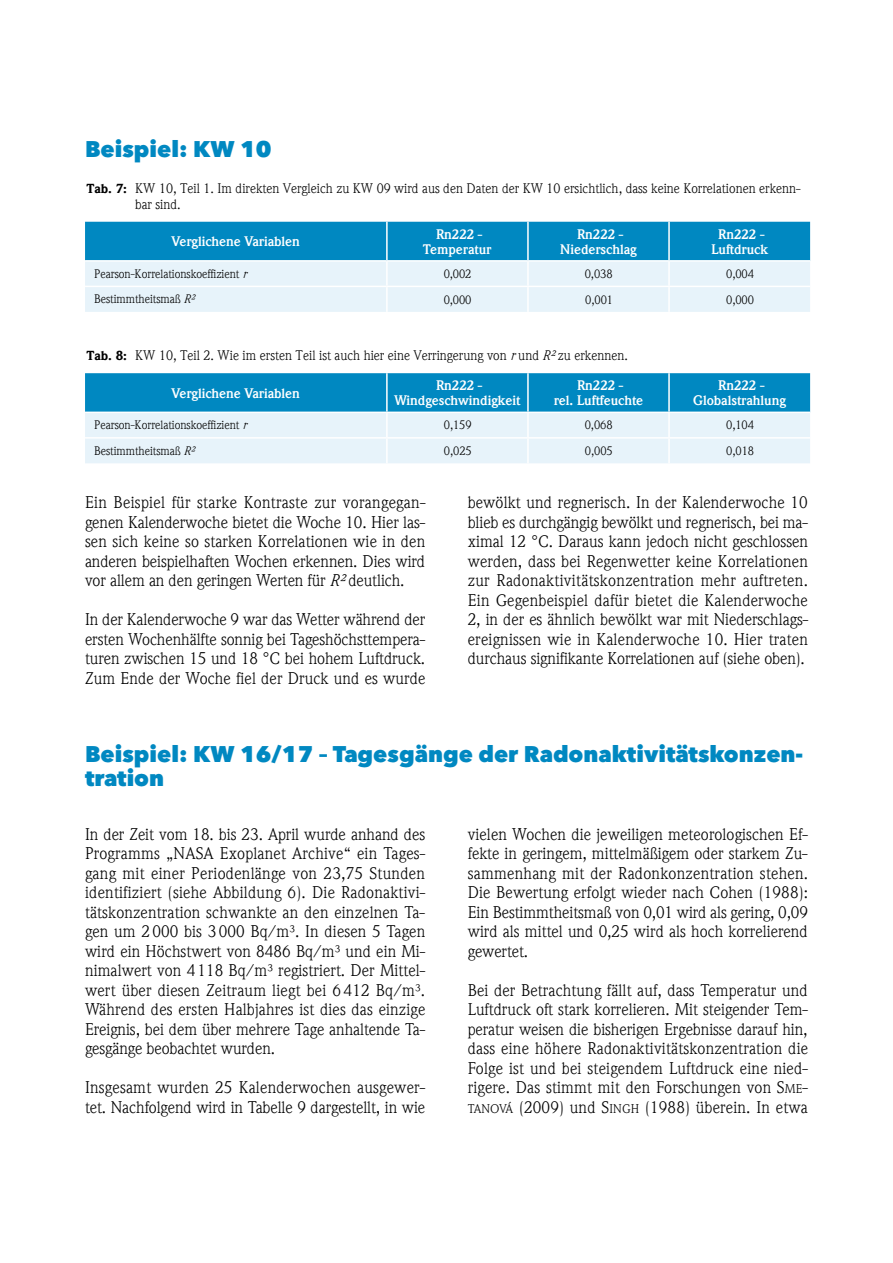
<style>
.page{position:relative;width:893px;height:1263px;background:#fff}
.page>*{position:absolute;margin:0;border:0;box-sizing:border-box;transform-origin:0 0}
.t1{font:800 22.5px/24px "Avenir Next LT Pro";color:#0088c1}
.t2{font:16.5px/19.5px "ITC Weidemann Com";letter-spacing:-.005em;color:#000;text-align:justify}
.t3{font:13.5px/16.2px "ITC Weidemann Com";color:#000}
.t4{font:700 13.5px/15px "ITC Weidemann Com";letter-spacing:-.005em;color:#fff;text-align:center}
.t5{font:12px "ITC Weidemann Com";letter-spacing:-.005em;color:#000}
.s1{font-weight:900;font-size:12.75px}
.s2{font-style:italic}
.s3{font-style:inherit}
.s4{font-size:12.3px}
</style>
<div class="page">
<svg style="left:85px;top:222px;width:725px;height:90px;background:#82c4e1"></svg>
<hr style="left:386px;top:222px;width:2px;height:38px;background:#fff">
<hr style="left:527px;top:222px;width:2px;height:38px;background:#fff">
<hr style="left:668px;top:222px;width:2px;height:38px;background:#fff">
<hr style="left:85px;top:260px;width:302px;height:2px;background:#fff">
<hr style="left:387px;top:260px;width:141px;height:2px;background:#fff">
<hr style="left:386px;top:262px;width:2px;height:24px;background:#fff">
<hr style="left:528px;top:260px;width:141px;height:2px;background:#fff">
<hr style="left:527px;top:262px;width:2px;height:24px;background:#fff">
<hr style="left:669px;top:260px;width:141px;height:2px;background:#fff">
<hr style="left:668px;top:262px;width:2px;height:24px;background:#fff">
<hr style="left:85px;top:286px;width:302px;height:1px;background:#fff">
<hr style="left:387px;top:286px;width:141px;height:1px;background:#fff">
<hr style="left:386px;top:287px;width:2px;height:25px;background:#fff">
<hr style="left:528px;top:286px;width:141px;height:1px;background:#fff">
<hr style="left:527px;top:287px;width:2px;height:25px;background:#fff">
<hr style="left:669px;top:286px;width:141px;height:1px;background:#fff">
<hr style="left:668px;top:287px;width:2px;height:25px;background:#fff">
<svg style="left:85px;top:373px;width:725px;height:90px;background:#81c3e0"></svg>
<hr style="left:386px;top:373px;width:2px;height:39px;background:#fff">
<hr style="left:527px;top:373px;width:2px;height:39px;background:#fff">
<hr style="left:668px;top:373px;width:2px;height:39px;background:#fff">
<hr style="left:85px;top:412px;width:302px;height:1px;background:#fff">
<hr style="left:387px;top:412px;width:141px;height:1px;background:#fff">
<hr style="left:386px;top:413px;width:2px;height:24px;background:#fff">
<hr style="left:528px;top:412px;width:141px;height:1px;background:#fff">
<hr style="left:527px;top:413px;width:2px;height:24px;background:#fff">
<hr style="left:669px;top:412px;width:141px;height:1px;background:#fff">
<hr style="left:668px;top:413px;width:2px;height:24px;background:#fff">
<hr style="left:85px;top:437px;width:302px;height:2px;background:#fff">
<hr style="left:387px;top:437px;width:141px;height:2px;background:#fff">
<hr style="left:386px;top:439px;width:2px;height:24px;background:#fff">
<hr style="left:528px;top:437px;width:141px;height:2px;background:#fff">
<hr style="left:527px;top:439px;width:2px;height:24px;background:#fff">
<hr style="left:669px;top:437px;width:141px;height:2px;background:#fff">
<hr style="left:668px;top:439px;width:2px;height:24px;background:#fff">
<h1 class="t1" style="left:85px;top:137px;width:188px">Beispiel: KW 10</h1>
<p class="t3" style="left:135px;top:180px;width:667px;text-indent:-49px"><span class="s1">Tab. 7:</span> KW 10, Teil 1. Im direkten Vergleich zu KW 09 wird aus den Daten der KW 10 ersichtlich, dass keine Korrelationen erkenn&shy;bar sind.</p>
<p class="t4" style="left:172px;top:234px;width:130px">Verglichene Variablen</p>
<p class="t4" style="left:423px;top:227px;width:70px">Rn222 -<br>Temperatur</p>
<p class="t4" style="left:560px;top:227px;width:78px">Rn222 -<br>Niederschlag</p>
<p class="t4" style="left:711px;top:227px;width:58px">Rn222 -<br>Luftdruck</p>
<p class="t5" style="left:94px;top:267px;width:154px">Pearson-Korrelationskoeffizient <span class="s2">r</span></p>
<p class="t5" style="left:444px;top:267px;width:29px">0,002</p>
<p class="t5" style="left:585px;top:267px;width:29px">0,038</p>
<p class="t5" style="left:726px;top:267px;width:29px">0,004</p>
<p class="t5" style="left:94px;top:292px;width:102px">Bestimmtheitsmaß <span class="s2">R²</span></p>
<p class="t5" style="left:444px;top:293px;width:29px">0,000</p>
<p class="t5" style="left:585px;top:293px;width:29px">0,001</p>
<p class="t5" style="left:726px;top:293px;width:29px">0,000</p>
<p class="t3" style="left:86px;top:348px;width:543px"><span class="s1">Tab. 8:</span> KW 10, Teil 2. Wie im ersten Teil ist auch hier eine Verringerung von <span class="s2">r</span> und <span class="s2">R²</span> zu erkennen.</p>
<p class="t4" style="left:172px;top:386px;width:130px">Verglichene Variablen</p>
<p class="t4" style="left:394px;top:378px;width:128px">Rn222 -<br>Windgeschwindigkeit</p>
<p class="t4" style="left:554px;top:378px;width:91px">Rn222 -<br>rel. Luftfeuchte</p>
<p class="t4" style="left:693px;top:378px;width:94px">Rn222 -<br>Globalstrahlung</p>
<p class="t5" style="left:94px;top:418px;width:154px">Pearson-Korrelationskoeffizient <span class="s2">r</span></p>
<p class="t5" style="left:444px;top:418px;width:29px">0,159</p>
<p class="t5" style="left:585px;top:418px;width:29px">0,068</p>
<p class="t5" style="left:726px;top:418px;width:29px">0,104</p>
<p class="t5" style="left:94px;top:444px;width:102px">Bestimmtheitsmaß <span class="s2">R²</span></p>
<p class="t5" style="left:444px;top:444px;width:29px">0,025</p>
<p class="t5" style="left:585px;top:444px;width:29px">0,005</p>
<p class="t5" style="left:726px;top:444px;width:29px">0,018</p>
<p class="t2" style="left:85px;top:493px;width:342px">Ein Beispiel für starke Kontraste zur vorangegan&shy;genen Kalenderwoche bietet die Woche 10. Hier las&shy;sen sich keine so starken Korrelationen wie in den anderen beispielhaften Wochen erkennen. Dies wird vor allem an den geringen Werten für <span class="s2">R²</span> deutlich.</p>
<p class="t2" style="left:85px;top:610px;width:342px">In der Kalenderwoche 9 war das Wetter während der ersten Wochenhälfte sonnig bei Tageshöchsttempera&shy;turen zwischen 15 und 18 °C bei hohem Luftdruck.<br>Zum Ende der Woche fiel der Druck und es wurde</p>
<p class="t2" style="left:468px;top:493px;width:342px">bewölkt und regnerisch. In der Kalenderwoche 10 blieb es durchgängig bewölkt und regnerisch, bei ma&shy;ximal 12 °C. Daraus kann jedoch nicht geschlossen werden, dass bei Regenwetter keine Korrelationen zur Radonaktivitätskonzentration mehr auftreten.<br>Ein Gegenbeispiel dafür bietet die Kalenderwoche 2, in der es ähnlich bewölkt war mit Niederschlags&shy;ereignissen wie in Kalenderwoche 10. Hier traten durchaus signifikante Korrelationen auf (siehe oben).</p>
<h1 class="t1" style="left:85px;top:741px;width:720px">Beispiel: KW 16/17 – Tagesgänge der Radonaktivitätskonzen&shy;tration</h1>
<p class="t2" style="left:85px;top:824px;width:342px">In der Zeit vom 18. bis 23. April wurde anhand des Programms „NASA Exoplanet Archive“ ein Tages&shy;gang mit einer Periodenlänge von 23,75 Stunden identifiziert (siehe Abbildung 6). Die Radonaktivi&shy;tätskonzentration schwankte an den einzelnen Ta&shy;gen um 2 000 bis 3 000 Bq/m³. In diesen 5 Tagen wird ein Höchstwert von 8486 Bq/m³ und ein Mi&shy;nimalwert von 4 118 Bq/m³ registriert. Der Mittel&shy;wert über diesen Zeitraum liegt bei 6 412 Bq/m³.<br>Während des ersten Halbjahres ist dies das einzige Ereignis, bei dem über mehrere Tage anhaltende Ta&shy;gesgänge beobachtet wurden.</p>
<p class="t2" style="left:85px;top:1078px;width:342px">Insgesamt wurden 25 Kalenderwochen ausgewer&shy;tet. Nachfolgend wird in Tabelle 9 dargestellt, in wie</p>
<p class="t2" style="left:468px;top:824px;width:342px">vielen Wochen die jeweiligen meteorologischen Ef&shy;fekte in geringem, mittelmäßigem oder starkem Zu&shy;sammenhang mit der Radonkonzentration stehen.<br>Die Bewertung erfolgt wieder nach Cohen (1988):<br>Ein Bestimmtheitsmaß von 0,01 wird als gering, 0,09 wird als mittel und 0,25 wird als hoch korrelierend gewertet.</p>
<p class="t2" style="left:468px;top:980px;width:342px">Bei der Betrachtung fällt auf, dass Temperatur und Luftdruck oft stark korrelieren. Mit steigender Tem&shy;peratur weisen die bisherigen Ergebnisse darauf hin, dass eine höhere Radonaktivitätskonzentration die Folge ist und bei steigendem Luftdruck eine nied&shy;rigere. Das stimmt mit den Forschungen von <span class="s3">S</span><span class="s4">ME</span><span class="s3">-</span><span class="s4">TANOVÁ</span> (2009) und <span class="s3">S</span><span class="s4">INGH</span> (1988) überein. In etwa</p>
</div>
